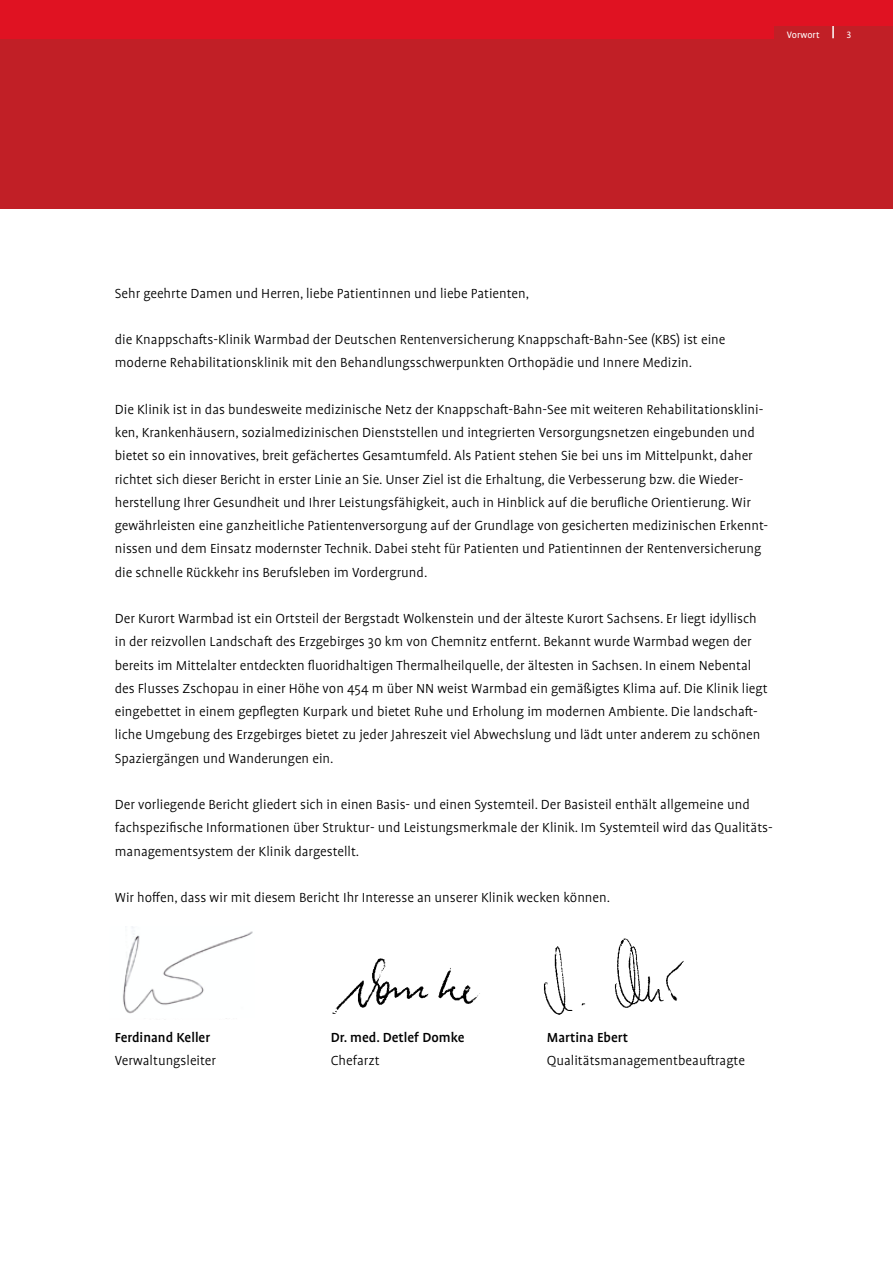
<style>
.page{position:relative;width:893px;height:1263px;background:#fff}
.page>*{position:absolute;margin:0;border:0;box-sizing:border-box;transform-origin:0 0}
.t1{font:300 15px/23.2px "Profile Pro";color:#000}
.t2{font:500 15px "Profile Pro";color:#000}
.t3{font:10.5px "Profile";color:#fff}
.t4{font:10.5px "Profile NO";color:#fff}
</style>
<div class="page">
<div style="left:0;top:0;width:893px;height:208px;background:#c11f26"></div>
<svg style="left:574px;top:38px;width:260px;height:1px"></svg>
<hr style="left:832px;top:0;width:2px;height:38px;background:#fff">
<div style="left:0;top:0;width:774px;height:38px;background:#e01222"></div>
<div style="left:551px;top:0;width:342px;height:26px;background:#e01222"></div>
<img style="left:332px;top:958px;width:148px;height:56px">
<img style="left:543px;top:938px;width:141px;height:77px">
<img style="left:123px;top:926px;width:130px;height:88px">
<p class="t3" style="left:787px;top:29px;width:34px">Vorwort</p>
<p class="t4" style="left:847px;top:30px;width:7px">3</p>
<p class="t1" style="left:115px;top:282px;width:416px">Sehr geehrte Damen und Herren, liebe Patientinnen und liebe Patienten,</p>
<p class="t1" style="left:115px;top:328px;width:612px">die Knappschafts-Klinik Warmbad der Deutschen Rentenversicherung Knappschaft-Bahn-See (KBS) ist eine moderne Rehabilitationsklinik mit den Behandlungsschwerpunkten Orthopädie und Innere Medizin.</p>
<p class="t1" style="left:115px;top:398px;width:655px">Die Klinik ist in das bundesweite medizinische Netz der Knappschaft-Bahn-See mit weiteren Rehabilitationsklini&shy;ken, Krankenhäusern, sozialmedizinischen Dienststellen und integrierten Versorgungsnetzen eingebunden und bietet so ein innovatives, breit gefächertes Gesamtumfeld. Als Patient stehen Sie bei uns im Mittelpunkt, daher richtet sich dieser Bericht in erster Linie an Sie. Unser Ziel ist die Erhaltung, die Verbesserung bzw. die Wieder&shy;herstellung Ihrer Gesundheit und Ihrer Leistungsfähigkeit, auch in Hinblick auf die berufliche Orientierung. Wir gewährleisten eine ganzheitliche Patientenversorgung auf der Grundlage von gesicherten medizinischen Erkennt&shy;nissen und dem Einsatz modernster Technik. Dabei steht für Patienten und Patientinnen der Rentenversicherung die schnelle Rückkehr ins Berufsleben im Vordergrund.</p>
<p class="t1" style="left:115px;top:607px;width:654px">Der Kurort Warmbad ist ein Ortsteil der Bergstadt Wolkenstein und der älteste Kurort Sachsens. Er liegt idyllisch in der reizvollen Landschaft des Erzgebirges 30 km von Chemnitz entfernt. Bekannt wurde Warmbad wegen der bereits im Mittelalter entdeckten fluoridhaltigen Thermalheilquelle, der ältesten in Sachsen. In einem Nebental des Flusses Zschopau in einer Höhe von 454 m über NN weist Warmbad ein gemäßigtes Klima auf. Die Klinik liegt eingebettet in einem gepflegten Kurpark und bietet Ruhe und Erholung im modernen Ambiente. Die landschaft&shy;liche Umgebung des Erzgebirges bietet zu jeder Jahreszeit viel Abwechslung und lädt unter anderem zu schönen Spaziergängen und Wanderungen ein.</p>
<p class="t1" style="left:115px;top:793px;width:660px">Der vorliegende Bericht gliedert sich in einen Basis- und einen Systemteil. Der Basisteil enthält allgemeine und fachspezifische Informationen über Struktur- und Leistungsmerkmale der Klinik. Im Systemteil wird das Qualitäts&shy;managementsystem der Klinik dargestellt.</p>
<p class="t1" style="left:115px;top:886px;width:497px">Wir hoffen, dass wir mit diesem Bericht Ihr Interesse an unserer Klinik wecken können.</p>
<p class="t2" style="left:115px;top:1028px;width:97px">Ferdinand Keller</p>
<p class="t2" style="left:331px;top:1028px;width:135px">Dr. med. Detlef Domke</p>
<p class="t2" style="left:547px;top:1028px;width:83px">Martina Ebert</p>
<p class="t1" style="left:115px;top:1049px;width:103px">Verwaltungsleiter</p>
<p class="t1" style="left:331px;top:1049px;width:50px">Chefarzt</p>
<p class="t1" style="left:547px;top:1049px;width:200px">Qualitätsmanagementbeauftragte</p>
</div>
